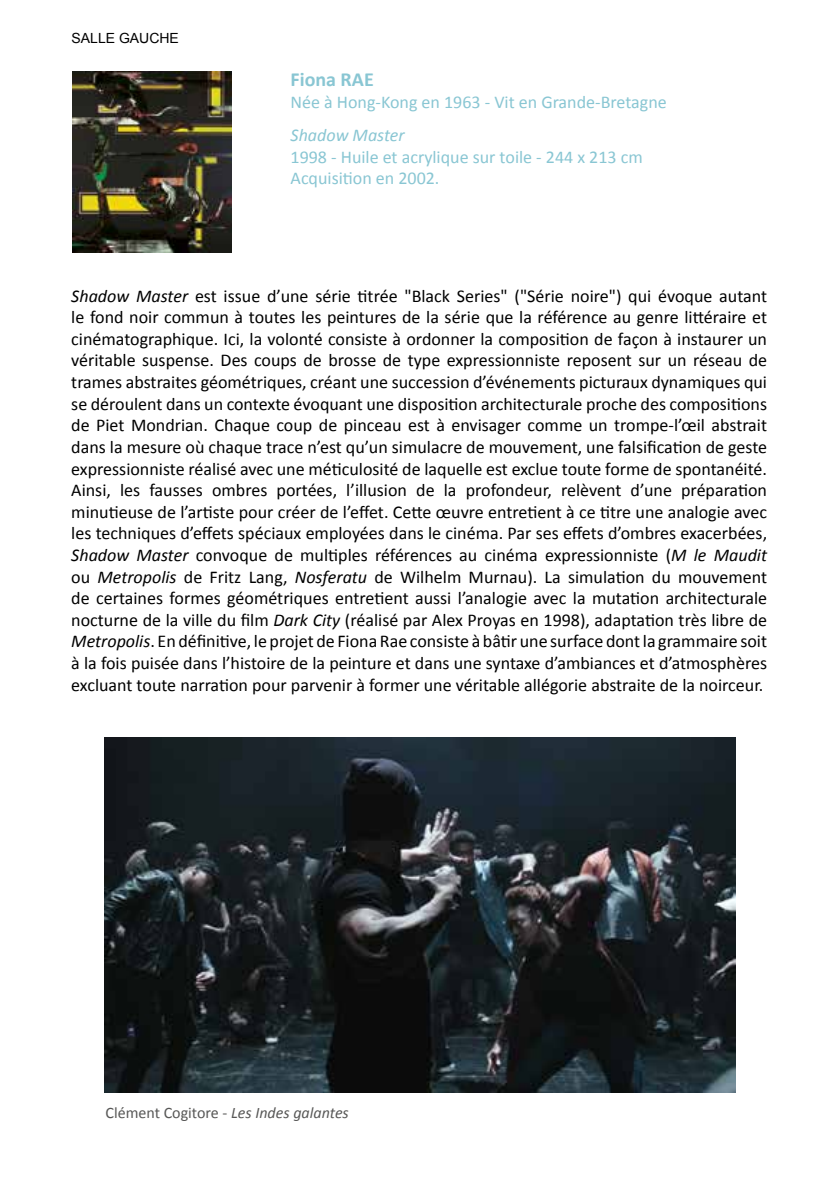
<style>
.page{position:relative;width:840px;height:1191px;background:#fff}
.page>*{position:absolute;margin:0;border:0;box-sizing:border-box;transform-origin:0 0}
.t1{font:700 20px "Calibri";color:#89c6d3}
.t2{font:18px/21.6px "Calibri";color:#000;text-align:justify}
.t3{font:18px/21.6px "Calibri";color:#89c6d3}
.t4{font:italic 18px "Calibri";color:#89c6d3}
.t5{font:16px "Calibri";color:#575756}
.t6{font:14px "Arial";color:#000}
.s1{font-style:italic}
</style>
<div class="page">
<img style="left:72px;top:71px;width:159px;height:181px">
<img style="left:104px;top:737px;width:631px;height:355px">
<p class="t6" style="left:71px;top:29px;width:109px">SALLE GAUCHE</p>
<p class="t1" style="left:290px;top:67px;width:85px">Fiona RAE</p>
<p class="t3" style="left:290px;top:91px;width:377px">Née à Hong-Kong en 1963 - Vit en Grande-Bretagne</p>
<p class="t4" style="left:290px;top:123px;width:116px">Shadow Master</p>
<p class="t3" style="left:290px;top:146px;width:353px">1998 - Huile et acrylique sur toile - 244 x 213 cm<br>Acquisition en 2002.</p>
<p class="t2" style="left:71px;top:285px;width:697px"><span class="s1">Shadow Master</span> est issue d’une série titrée "Black Series" ("Série noire") qui évoque autant le fond noir commun à toutes les peintures de la série que la référence au genre littéraire et cinématographique. Ici, la volonté consiste à ordonner la composition de façon à instaurer un véritable suspense. Des coups de brosse de type expressionniste reposent sur un réseau de trames abstraites géométriques, créant une succession d’événements picturaux dynamiques qui se déroulent dans un contexte évoquant une disposition architecturale proche des compositions de Piet Mondrian. Chaque coup de pinceau est à envisager comme un trompe-l’œil abstrait dans la mesure où chaque trace n’est qu’un simulacre de mouvement, une falsification de geste expressionniste réalisé avec une méticulosité de laquelle est exclue toute forme de spontanéité.<br>Ainsi, les fausses ombres portées, l’illusion de la profondeur, relèvent d’une préparation minutieuse de l’artiste pour créer de l’effet. Cette œuvre entretient à ce titre une analogie avec les techniques d’effets spéciaux employées dans le cinéma. Par ses effets d’ombres exacerbées, <span class="s1">Shadow Master</span> convoque de multiples références au cinéma expressionniste (<span class="s1">M le Maudit </span>ou <span class="s1">Metropolis</span> de Fritz Lang, <span class="s1">Nosferatu</span> de Wilhelm Murnau). La simulation du mouvement de certaines formes géométriques entretient aussi l’analogie avec la mutation architecturale nocturne de la ville du film <span class="s1">Dark City</span> (réalisé par Alex Proyas en 1998), adaptation très libre de <span class="s1">Metropolis</span>. En définitive, le projet de Fiona Rae consiste à bâtir une surface dont la grammaire soit à la fois puisée dans l’histoire de la peinture et dans une syntaxe d’ambiances et d’atmosphères excluant toute narration pour parvenir à former une véritable allégorie abstraite de la noirceur.</p>
<p class="t5" style="left:105px;top:1102px;width:245px">Clément Cogitore - <span class="s1">Les Indes galantes</span></p>
</div>
